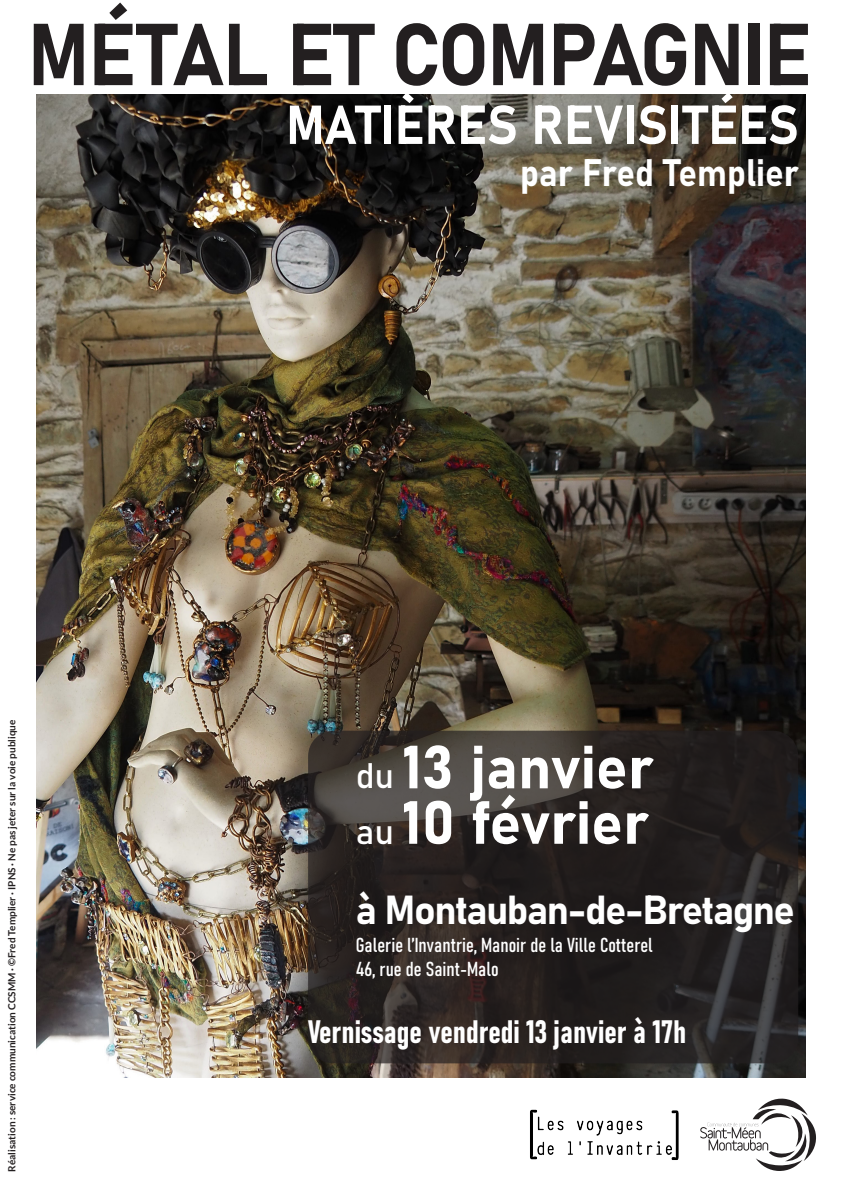
<style>
.page{position:relative;width:842px;height:1191px;background:#fff}
.page>*{position:absolute;margin:0;border:0;box-sizing:border-box;transform-origin:0 0}
.t1{font:86.4px "Bahnschrift";letter-spacing:-.02em;color:#231f20;scale:.93 1}
.t2{font:60px "Bahnschrift";color:#fff}
.t3{font:54px "Bahnschrift";color:#fff;scale:.93 1}
.t4{font:40px "Bahnschrift";letter-spacing:-.04em;color:#fff}
.t5{font:37.8px "Bahnschrift";color:#fff;scale:.93 1}
.t6{font:32px "Bahnschrift";letter-spacing:-.005em;color:#fff}
.t7{font:20px "Bahnschrift";color:#fff}
.t8{font:700 10px "Lato";color:#231f20}
.s1{font-size:35px}
</style>
<div class="page">
<img style="left:36px;top:95px;width:770px;height:982px">
<svg style="left:308px;top:730px;width:490px;height:333px;background:#2b2625"></svg>
<svg style="left:700px;top:1098px;width:116px;height:73px"></svg>
<img style="left:530px;top:1109px;width:149px;height:51px">
<p class="t1" style="left:27px;top:-11px;width:844px">MÉTAL ET COMPAGNIE</p>
<p class="t3" style="left:286px;top:84px;width:553px">MATIÈRES REVISITÉES</p>
<p class="t5" style="left:520px;top:144px;width:301px">par Fred Templier</p>
<p class="t8" style="left:6px;top:1171px;width:454px;rotate:-90deg">Réalisation : service communication CCSMM · ©Fred Templier · IPNS · Ne pas jeter sur la voie publique</p>
<p class="t2" style="left:356px;top:721px;width:299px"><span class="s1">du</span> 13 janvier</p>
<p class="t2" style="left:356px;top:777px;width:294px"><span class="s1">au</span> 10 février</p>
<p class="t4" style="left:356px;top:879px;width:441px">à Montauban-de-Bretagne</p>
<p class="t7" style="left:356px;top:929px;width:299px">Galerie l’Invantrie, Manoir de la Ville Cotterel</p>
<p class="t7" style="left:356px;top:953px;width:144px">46, rue de Saint-Malo</p>
<p class="t6" style="left:308px;top:1007px;width:380px">Vernissage vendredi 13 janvier à 17h</p>
</div>
